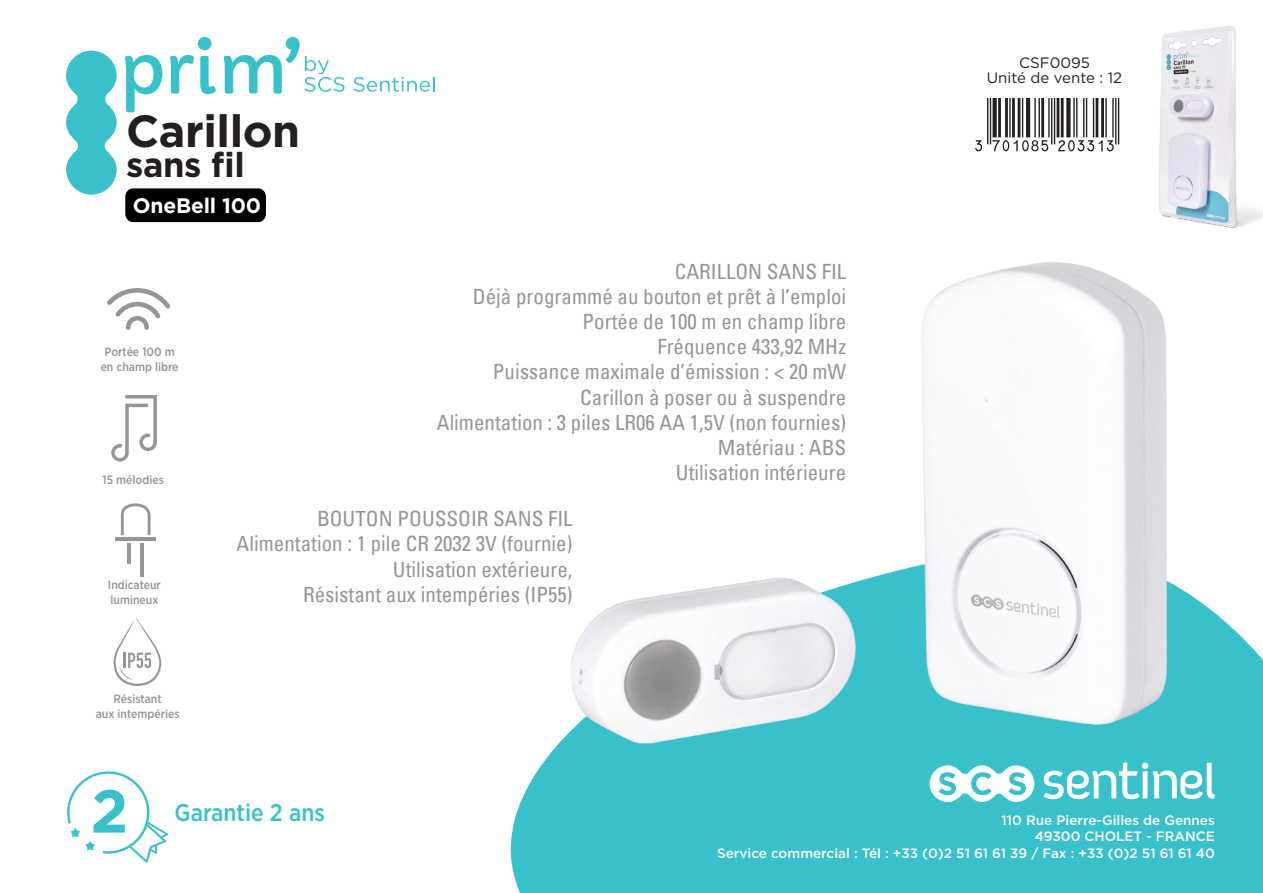
<style>
.page{position:relative;width:1263px;height:893px;background:#fff}
.page>*{position:absolute;margin:0;border:0;box-sizing:border-box;transform-origin:0 0}
.t1{font:700 45px "Gotham";letter-spacing:-.01em;color:#231f20}
.t2{font:700 34.5px "Gotham";color:#231f20}
.t3{font:500 24px "Gotham Narrow";color:#39c1cb}
.t4{font:condensed 21px/25.2px "Univers";color:#939598;text-align:right}
.t5{font:700 21px "Gotham";letter-spacing:-.01em;color:#fff}
.t6{font:15px/15px "Gotham";color:#231f20;text-align:center}
.t7{font:500 13.5px/16.2px "Gotham";color:#fff;text-align:right}
.t8{font:500 12px/14.4px "Gotham Narrow";color:#939598;text-align:center}
</style>
<div class="page">
<svg style="left:66px;top:51px;width:51px;height:144px"></svg>
<svg style="left:125px;top:55px;width:37px;height:57px"></svg>
<svg style="left:170px;top:37px;width:46px;height:57px"></svg>
<svg style="left:224px;top:37px;width:121px;height:57px"></svg>
<svg style="left:353px;top:77px;width:82px;height:15px"></svg>
<div style="left:125px;top:188px;width:141px;height:34px;background:#000;border-radius:8px"></div>
<div style="left:510px;top:768px;width:752px;height:125px;background:#39c1cb"></div>
<svg style="left:930px;top:775px;width:104px;height:27px"></svg>
<svg style="left:1043px;top:775px;width:172px;height:24px"></svg>
<svg style="left:107px;top:288px;width:63px;height:42px"></svg>
<svg style="left:111px;top:395px;width:46px;height:67px"></svg>
<svg style="left:114px;top:618px;width:47px;height:68px"></svg>
<img style="left:539px;top:262px;width:724px;height:513px">
<svg style="left:67px;top:771px;width:101px;height:92px"></svg>
<hr style="left:127px;top:543px;width:4px;height:20px;background:#939598">
<hr style="left:140px;top:543px;width:3px;height:34px;background:#939598">
<hr style="left:115px;top:537px;width:41px;height:4px;background:#939598">
<svg style="left:121px;top:503px;width:30px;height:32px"></svg>
<img style="left:1116px;top:25px;width:147px;height:278px">
<div style="left:982px;top:56px;width:145px;height:42px;background:#fff"></div>
<svg style="left:1116px;top:98px;width:3px;height:53px"></svg>
<h1 class="t1" style="left:126px;top:102px;width:176px">Carillon</h1>
<h2 class="t2" style="left:126px;top:142px;width:120px">sans fil</h2>
<p class="t5" style="left:133px;top:191px;width:130px">OneBell 100</p>
<p class="t8" style="left:101px;top:345px;width:79px">Portée 100 m en champ libre</p>
<p class="t8" style="left:103px;top:472px;width:63px">15 mélodies</p>
<p class="t4" style="left:437px;top:258px;width:411px">CARILLON SANS FIL<br>Déjà programmé au bouton et prêt à l’emploi<br>Portée de 100 m en champ libre<br>Fréquence 433,92 MHz<br>Puissance maximale d’émission : &lt; 20 mW<br>Carillon à poser ou à suspendre<br>Alimentation : 3 piles LR06 AA 1,5V (non fournies)<br>Matériau : ABS<br>Utilisation intérieure</p>
<p class="t8" style="left:108px;top:577px;width:54px;text-align:left">Indicateur lumineux</p>
<p class="t8" style="left:96px;top:692px;width:85px">Résistant<br>aux intempéries</p>
<p class="t4" style="left:237px;top:506px;width:337px">BOUTON POUSSOIR SANS FIL<br>Alimentation : 1 pile CR 2032 3V (fournie)<br>Utilisation extérieure,<br>Résistant aux intempéries (IP55)</p>
<p class="t6" style="left:987px;top:55px;width:137px">CSF0095<br>Unité de vente : 12</p>
<p class="t3" style="left:174px;top:797px;width:152px">Garantie 2 ans</p>
<p class="t7" style="left:717px;top:812px;width:499px">110 Rue Pierre-Gilles de Gennes<br>49300 CHOLET - FRANCE<br>Service commercial : Tél : +33 (0)2 51 61 61 39 / Fax : +33 (0)2 51 61 61 40</p>
</div>
